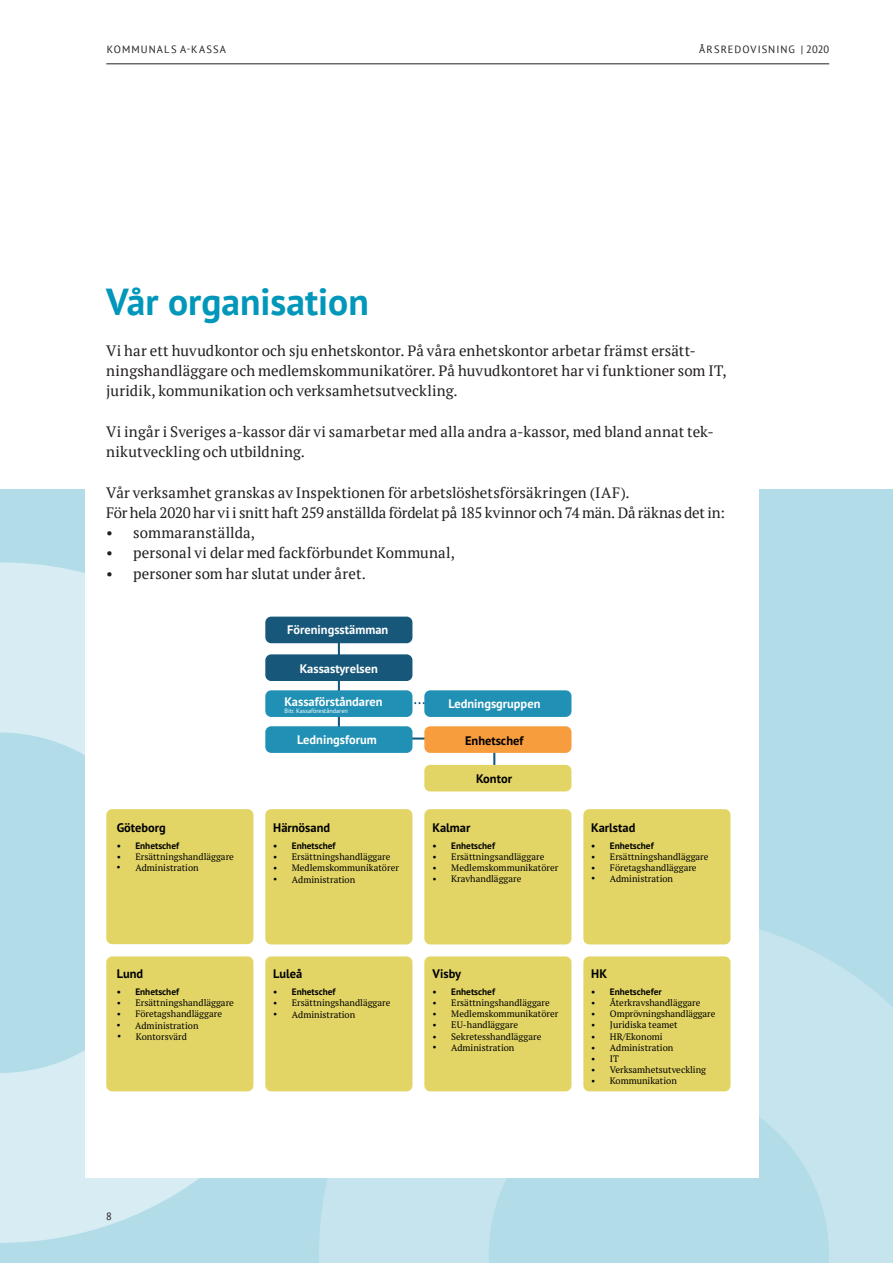
<style>
.page{position:relative;width:893px;height:1263px;background:#fff}
.page>*{position:absolute;margin:0;border:0;box-sizing:border-box;transform-origin:0 0}
.Rubrik_-_störst{font:700 37.5px "PT Sans";color:#0097ba}
.Brödtext{font:15px/20.2px "PT Serif";letter-spacing:.005em;color:#231f20}
.t1{font:700 12.45px "PT Sans";color:#fff}
.t2{font:700 12.45px "PT Sans";color:#000001}
.t3{font:10.5px "PT Sans";letter-spacing:.1em;color:#231f20}
.t4{font:9.3px/11.2px "PT Serif";color:#000001}
.t5{font:700 9.3px "PT Sans";color:#000001}
.t6{font:6.15px "PT Sans";color:#fff}
</style>
<div class="page">
<hr style="left:106px;top:64px;width:723px;height:1px;background:#231f20">
<div style="left:0;top:489px;width:893px;height:774px;background:#b3dce9"></div>
<svg style="left:0;top:562px;width:319px;height:681px"></svg>
<svg style="left:319px;top:914px;width:574px;height:349px;fill:#c5e4ee"></svg>
<div style="left:85px;top:319px;width:673px;height:858px;background:#fff"></div>
<svg style="left:412px;top:702px;width:12px;height:2px"></svg>
<hr style="left:493px;top:739px;width:2px;height:41px;background:#17587a">
<hr style="left:338px;top:623px;width:2px;height:119px;background:#17587a">
<hr style="left:407px;top:737px;width:20px;height:2px;background:#17587a">
<div style="left:265px;top:617px;width:147px;height:26px;background:#17587a;border-radius:6px"></div>
<div style="left:265px;top:654px;width:147px;height:27px;background:#17587a;border-radius:6px"></div>
<div style="left:265px;top:690px;width:147px;height:27px;background:#2090b5;border-radius:6px"></div>
<div style="left:265px;top:726px;width:147px;height:27px;background:#2090b5;border-radius:6px"></div>
<div style="left:424px;top:690px;width:147px;height:27px;background:#2090b5;border-radius:6px"></div>
<div style="left:424px;top:726px;width:147px;height:27px;background:#f89d3e;border-radius:6px"></div>
<div style="left:424px;top:765px;width:147px;height:26px;background:#e2d565;border-radius:6px"></div>
<div style="left:106px;top:809px;width:147px;height:135px;background:#e2d565;border-radius:6px"></div>
<div style="left:106px;top:956px;width:147px;height:135px;background:#e2d565;border-radius:6px"></div>
<div style="left:424px;top:809px;width:147px;height:135px;background:#e2d565;border-radius:6px"></div>
<div style="left:424px;top:956px;width:147px;height:135px;background:#e2d565;border-radius:6px"></div>
<div style="left:265px;top:809px;width:147px;height:135px;background:#e2d565;border-radius:6px"></div>
<div style="left:265px;top:956px;width:147px;height:135px;background:#e2d565;border-radius:6px"></div>
<div style="left:583px;top:809px;width:147px;height:135px;background:#e2d565;border-radius:6px"></div>
<div style="left:583px;top:956px;width:147px;height:135px;background:#e2d565;border-radius:6px"></div>
<p class="t3" style="left:107px;top:43px;width:121px">KOMMUNALS A-KASSA</p>
<p class="t3" style="left:699px;top:43px;width:131px">ÅRSREDOVISNING | 2020</p>
<p class="Rubrik_-_störst" style="left:106px;top:277px;width:264px">Vår organisation</p>
<p class="Brödtext" style="left:106px;top:340px;width:622px">Vi har ett huvudkontor och sju enhetskontor. På våra enhetskontor arbetar främst ersätt&shy;ningshandläggare och medlemskommunikatörer. På huvudkontoret har vi funktioner som IT, juridik, kommunikation och verksamhetsutveckling.</p>
<p class="Brödtext" style="left:106px;top:421px;width:609px">Vi ingår i Sveriges a-kassor där vi samarbetar med alla andra a-kassor, med bland annat tek&shy;nikutveckling och utbildning.</p>
<p class="Brödtext" style="left:106px;top:482px;width:525px">Vår verksamhet granskas av Inspektionen för arbetslöshetsförsäkringen (IAF).</p>
<p class="Brödtext" style="left:106px;top:502px;width:620px">För hela 2020 har vi i snitt haft 259 anställda fördelat på 185 kvinnor och 74 män. Då räknas det in:</p>
<p class="Brödtext" style="left:106px;top:522px;width:150px">• sommaranställda,</p>
<p class="Brödtext" style="left:106px;top:543px;width:350px">• personal vi delar med fackförbundet Kommunal,</p>
<p class="Brödtext" style="left:106px;top:563px;width:261px">• personer som har slutat under året.</p>
<p class="t1" style="left:287px;top:622px;width:103px">Föreningsstämman</p>
<p class="t1" style="left:300px;top:660px;width:80px">Kassastyrelsen</p>
<p class="t1" style="left:284px;top:693px;width:100px">Kassaförståndaren</p>
<p class="t6" style="left:284px;top:707px;width:65px">Bitr. Kassaföreståndaren</p>
<p class="t1" style="left:448px;top:696px;width:93px">Ledningsgruppen</p>
<p class="t2" style="left:117px;top:819px;width:51px">Göteborg</p>
<p class="t5" style="left:117px;top:839px;width:64px">• Enhetschef</p>
<p class="t4" style="left:135px;top:851px;width:100px;text-indent:-19px">• Ersättningshandläggare<br>Administration</p>
<p class="t4" style="left:116px;top:861px;width:6px">•</p>
<p class="t2" style="left:117px;top:965px;width:28px">Lund</p>
<p class="t5" style="left:117px;top:985px;width:64px">• Enhetschef</p>
<p class="t4" style="left:117px;top:997px;width:119px">• Ersättningshandläggare</p>
<p class="t4" style="left:117px;top:1008px;width:107px">• Företagshandläggare</p>
<p class="t4" style="left:116px;top:1020px;width:84px">• Administration</p>
<p class="t4" style="left:117px;top:1031px;width:71px">• Kontorsvärd</p>
<p class="t1" style="left:297px;top:732px;width:81px">Ledningsforum</p>
<p class="t2" style="left:465px;top:732px;width:60px">Enhetschef</p>
<p class="t2" style="left:476px;top:770px;width:37px">Kontor</p>
<p class="t2" style="left:273px;top:819px;width:58px">Härnösand</p>
<p class="t5" style="left:273px;top:839px;width:64px">• Enhetschef</p>
<p class="t4" style="left:273px;top:851px;width:119px">• Ersättningshandläggare</p>
<p class="t4" style="left:273px;top:862px;width:127px">• Medlemskommunikatörer</p>
<p class="t2" style="left:433px;top:819px;width:39px">Kalmar</p>
<p class="t5" style="left:433px;top:839px;width:64px">• Enhetschef</p>
<p class="t4" style="left:433px;top:851px;width:113px">• Ersättningsandläggare</p>
<p class="t4" style="left:433px;top:862px;width:127px">• Medlemskommunikatörer</p>
<p class="t4" style="left:433px;top:873px;width:90px">• Kravhandläggare</p>
<p class="t2" style="left:591px;top:819px;width:46px">Karlstad</p>
<p class="t5" style="left:591px;top:839px;width:64px">• Enhetschef</p>
<p class="t4" style="left:591px;top:851px;width:119px">• Ersättningshandläggare</p>
<p class="t4" style="left:591px;top:862px;width:107px">• Företagshandläggare</p>
<p class="t4" style="left:273px;top:873px;width:84px">• Administration</p>
<p class="t4" style="left:591px;top:873px;width:84px">• Administration</p>
<p class="t2" style="left:273px;top:965px;width:31px">Luleå</p>
<p class="t5" style="left:273px;top:985px;width:64px">• Enhetschef</p>
<p class="t4" style="left:273px;top:997px;width:119px">• Ersättningshandläggare</p>
<p class="t4" style="left:273px;top:1008px;width:84px">• Administration</p>
<p class="t2" style="left:433px;top:965px;width:30px">Visby</p>
<p class="t5" style="left:433px;top:985px;width:64px">• Enhetschef</p>
<p class="t4" style="left:433px;top:997px;width:119px">• Ersättningshandläggare</p>
<p class="t4" style="left:433px;top:1008px;width:127px">• Medlemskommunikatörer</p>
<p class="t4" style="left:433px;top:1019px;width:87px">• EU-handläggare</p>
<p class="t4" style="left:433px;top:1030px;width:110px">• Sekretesshandläggare</p>
<p class="t4" style="left:432px;top:1042px;width:84px">• Administration</p>
<p class="t2" style="left:591px;top:965px;width:17px">HK</p>
<p class="t5" style="left:591px;top:985px;width:72px">• Enhetschefer</p>
<p class="t4" style="left:591px;top:997px;width:111px">• Återkravshandläggare</p>
<p class="t4" style="left:591px;top:1008px;width:126px">• Omprövningshandläggare</p>
<p class="t4" style="left:591px;top:1019px;width:88px">• Juridiska teamet</p>
<p class="t4" style="left:591px;top:1030px;width:73px">• HR/Ekonomi</p>
<p class="t4" style="left:591px;top:1042px;width:84px">• Administration</p>
<p class="t4" style="left:591px;top:1053px;width:29px">• IT</p>
<p class="t4" style="left:591px;top:1064px;width:116px">• Verksamhetsutveckling</p>
<p class="t4" style="left:591px;top:1075px;width:87px">• Kommunikation</p>
<p class="t3" style="left:106px;top:1210px;width:7px">8</p>
</div>
